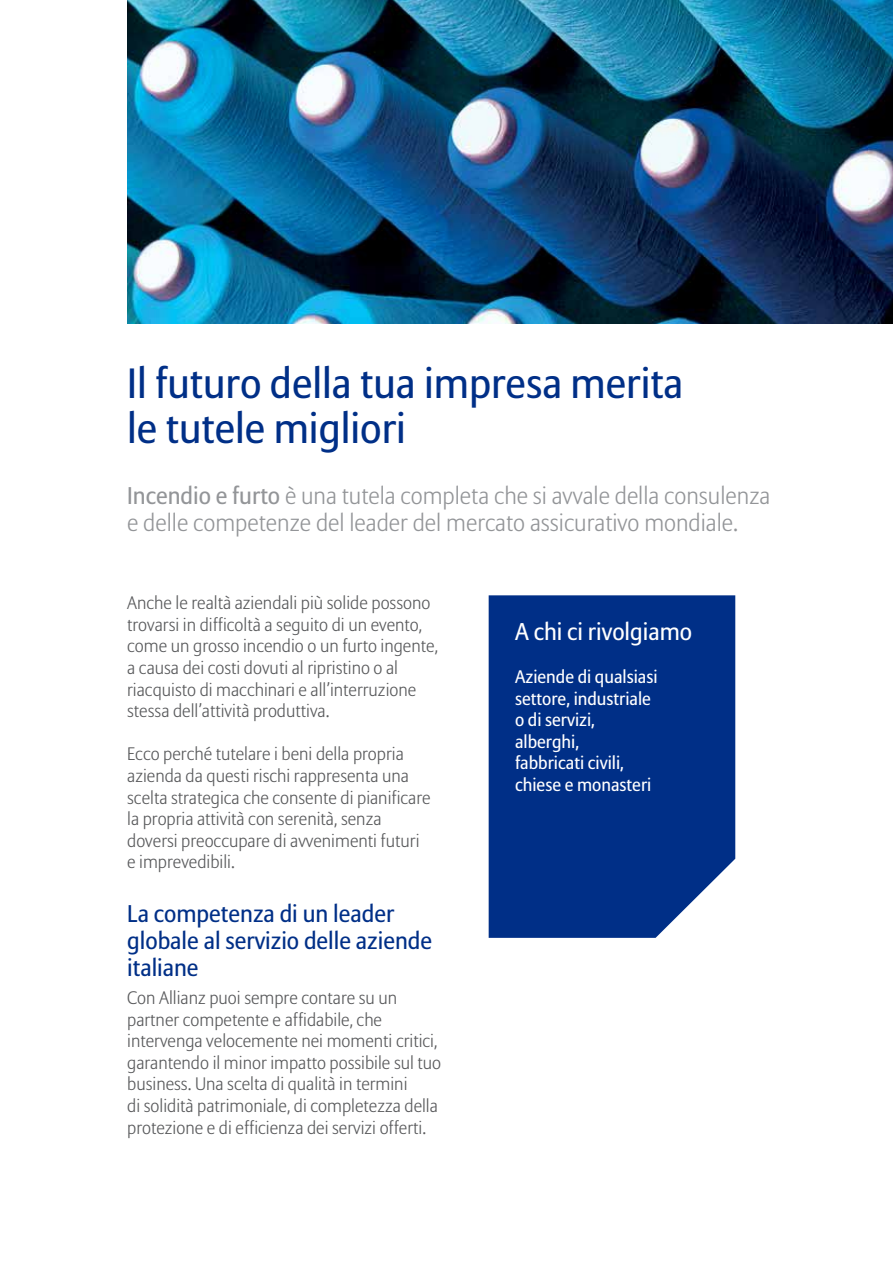
<style>
.page{position:relative;width:893px;height:1263px;background:#fff}
.page>*{position:absolute;margin:0;border:0;box-sizing:border-box;transform-origin:0 0}
.t1{font:42px/45px "Allianz Sans";color:#002f87}
.t2{font:300 24px/27px "Allianz Sans";color:#939598}
.t3{font:24px/27px "Allianz Sans";color:#002f87}
.t4{font:24px "Allianz Sans";color:#fff}
.t5{font:300 18px/21.6px "Allianz Sans";color:#58595b}
.t6{font:18px/21.6px "Allianz Sans";color:#fff}
.s1{font-weight:400}
</style>
<div class="page">
<img style="left:127px;top:0;width:766px;height:323px">
<div style="left:489px;top:595px;width:246px;height:343px;background:#002f87"></div>
<h1 class="t1" style="left:127px;top:363px;width:558px">Il futuro della tua impresa merita le tutele migliori</h1>
<h2 class="t2" style="left:127px;top:483px;width:645px"><span class="s1">Incendio e furto</span> è una tutela completa che si avvale della consulenza e delle competenze del leader del mercato assicurativo mondiale.</h2>
<p class="t5" style="left:127px;top:593px;width:312px">Anche le realtà aziendali più solide possono trovarsi in difficoltà a seguito di un evento, come un grosso incendio o un furto ingente, a causa dei costi dovuti al ripristino o al riacquisto di macchinari e all’interruzione stessa dell’attività produttiva.</p>
<p class="t5" style="left:127px;top:744px;width:305px">Ecco perché tutelare i beni della propria azienda da questi rischi rappresenta una scelta strategica che consente di pianificare la propria attività con serenità, senza doversi preoccupare di avvenimenti futuri e imprevedibili.</p>
<h2 class="t3" style="left:127px;top:902px;width:306px">La competenza di un leader globale al servizio delle aziende italiane</h2>
<p class="t5" style="left:127px;top:988px;width:316px">Con Allianz puoi sempre contare su un partner competente e affidabile, che intervenga velocemente nei momenti critici, garantendo il minor impatto possibile sul tuo business. Una scelta di qualità in termini<br>di solidità patrimoniale, di completezza della protezione e di efficienza dei servizi offerti.</p>
<h2 class="t4" style="left:515px;top:617px;width:178px">A chi ci rivolgiamo</h2>
<p class="t6" style="left:515px;top:667px;width:144px">Aziende di qualsiasi settore, industriale o di servizi, alberghi,<br>fabbricati civili, chiese e monasteri</p>
</div>
